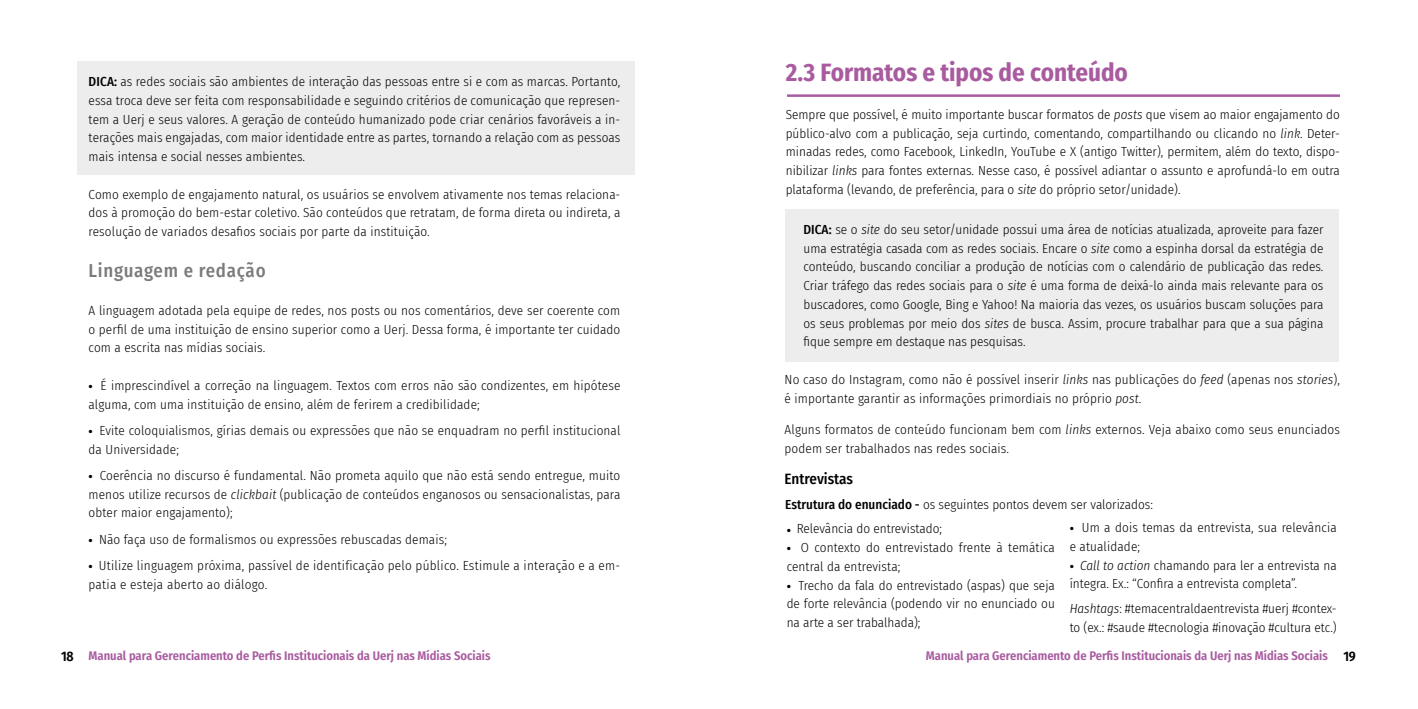
<style>
.page{position:relative;width:1418px;height:709px;background:#fff}
.page>*{position:absolute;margin:0;border:0;box-sizing:border-box;transform-origin:0 0}
.titulo_miolo{font:700 25px "Fira Sans Condensed";color:#a85b9f}
.Paragrafo_de_texto{font:500 18.75px "Fira Sans Condensed";letter-spacing:.04em;color:#7c7b7b}
.Paragrafo_de_texto-2{font:500 15px "Fira Sans Condensed";letter-spacing:-.005em;color:#000}
.Paragrafo_de_texto-3{font:300 13.12px/18.8px "Fira Sans Condensed";letter-spacing:.01em;color:#000}
.t1{font:600 12.5px "Fira Sans Condensed";color:#a85b9f}
.s1{font-weight:500}
.s2{font-style:italic}
.s3{font-size:13.75px;color:#000}
</style>
<div class="page">
<div style="left:785px;top:209px;width:553px;height:152px;background:#ededed"></div>
<hr style="left:787px;top:94px;width:552px;height:3px;background:#a85b9f">
<div style="left:77px;top:61px;width:557px;height:114px;background:#ededed"></div>
<p class="Paragrafo_de_texto-3" style="left:89px;top:72px;width:533px;text-align:justify"><span class="s1">DICA:</span> as redes sociais são ambientes de interação das pessoas entre si e com as marcas. Portanto, essa troca deve ser feita com responsabilidade e seguindo critérios de comunicação que represen&shy;tem a Uerj e seus valores. A geração de conteúdo humanizado pode criar cenários favoráveis a in&shy;terações mais engajadas, com maior identidade entre as partes, tornando a relação com as pessoas mais intensa e social nesses ambientes.</p>
<p class="Paragrafo_de_texto-3" style="left:89px;top:184px;width:533px;text-align:justify">Como exemplo de engajamento natural, os usuários se envolvem ativamente nos temas relaciona&shy;dos à promoção do bem-estar coletivo. São conteúdos que retratam, de forma direta ou indireta, a resolução de variados desafios sociais por parte da instituição.</p>
<p class="Paragrafo_de_texto" style="left:89px;top:256px;width:178px">Linguagem e redação</p>
<p class="Paragrafo_de_texto-3" style="left:89px;top:301px;width:533px;text-align:justify">A linguagem adotada pela equipe de redes, nos posts ou nos comentários, deve ser coerente com o perfil de uma instituição de ensino superior como a Uerj. Dessa forma, é importante ter cuidado com a escrita nas mídias sociais.</p>
<p class="Paragrafo_de_texto-3" style="left:89px;top:376px;width:533px"><span class="s1">•</span> É imprescindível a correção na linguagem. Textos com erros não são condizentes, em hipótese alguma, com uma instituição de ensino, além de ferirem a credibilidade;</p>
<p class="Paragrafo_de_texto-3" style="left:89px;top:421px;width:533px"><span class="s1">•</span> Evite coloquialismos, gírias demais ou expressões que não se enquadram no perfil institucional da Universidade;</p>
<p class="Paragrafo_de_texto-3" style="left:89px;top:466px;width:533px;text-align:justify"><span class="s1">•</span> Coerência no discurso é fundamental. Não prometa aquilo que não está sendo entregue, muito menos utilize recursos de <span class="s2">clickbait</span> (publicação de conteúdos enganosos ou sensacionalistas, para obter maior engajamento);</p>
<p class="Paragrafo_de_texto-3" style="left:89px;top:529px;width:360px"><span class="s1">•</span> Não faça uso de formalismos ou expressões rebuscadas demais;</p>
<p class="Paragrafo_de_texto-3" style="left:89px;top:556px;width:533px"><span class="s1">•</span> Utilize linguagem próxima, passível de identificação pelo público. Estimule a interação e a em&shy;patia e esteja aberto ao diálogo.</p>
<p class="titulo_miolo" style="left:785px;top:52px;width:344px">2.3 Formatos e tipos de conteúdo</p>
<p class="Paragrafo_de_texto-3" style="left:785px;top:105px;width:555px;text-align:justify">Sempre que possível, é muito importante buscar formatos de <span class="s2">posts</span> que visem ao maior engajamento do público-alvo com a publicação, seja curtindo, comentando, compartilhando ou clicando no <span class="s2">link</span>. Deter&shy;minadas redes, como Facebook, LinkedIn, YouTube e X (antigo Twitter), permitem, além do texto, dispo&shy;nibilizar <span class="s2">links</span> para fontes externas. Nesse caso, é possível adiantar o assunto e aprofundá-lo em outra plataforma (levando, de preferência, para o <span class="s2">site</span> do próprio setor/unidade).</p>
<p class="Paragrafo_de_texto-3" style="left:803px;top:220px;width:521px;text-align:justify"><span class="s1">DICA:</span> se o <span class="s2">site</span> do seu setor/unidade possui uma área de notícias atualizada, aproveite para fazer uma estratégia casada com as redes sociais. Encare o <span class="s2">site</span> como a espinha dorsal da estratégia de conteúdo, buscando conciliar a produção de notícias com o calendário de publicação das redes.<br>Criar tráfego das redes sociais para o <span class="s2">site</span> é uma forma de deixá-lo ainda mais relevante para os buscadores, como Google, Bing e Yahoo! Na maioria das vezes, os usuários buscam soluções para os seus problemas por meio dos <span class="s2">sites</span> de busca. Assim, procure trabalhar para que a sua página fique sempre em destaque nas pesquisas.</p>
<p class="Paragrafo_de_texto-3" style="left:784px;top:370px;width:557px">No caso do Instagram, como não é possível inserir <span class="s2">links</span> nas publicações do <span class="s2">feed</span> (apenas nos <span class="s2">stories</span>), é importante garantir as informações primordiais no próprio <span class="s2">post</span>.</p>
<p class="Paragrafo_de_texto-3" style="left:784px;top:420px;width:557px">Alguns formatos de conteúdo funcionam bem com <span class="s2">links</span> externos. Veja abaixo como seus enunciados podem ser trabalhados nas redes sociais.</p>
<p class="Paragrafo_de_texto-2" style="left:784px;top:467px;width:70px">Entrevistas</p>
<p class="Paragrafo_de_texto-3" style="left:785px;top:494px;width:369px"><span class="s1">Estrutura do enunciado -</span> os seguintes pontos devem ser valorizados:</p>
<p class="Paragrafo_de_texto-3" style="left:1069px;top:518px;width:268px"><span class="s1">•</span> Um a dois temas da entrevista, sua relevância e atualidade;</p>
<p class="Paragrafo_de_texto-3" style="left:1069px;top:555px;width:268px"><span class="s1">•</span> <span class="s2">Call to action</span> chamando para ler a entrevista na íntegra. Ex.: “Confira a entrevista completa”.</p>
<p class="Paragrafo_de_texto-3" style="left:1069px;top:599px;width:268px"><span class="s2">Hashtags</span>: #temacentraldaentrevista #uerj #contex&shy;to (ex.: #saude #tecnologia #inovação #cultura etc.)</p>
<p class="Paragrafo_de_texto-3" style="left:786px;top:519px;width:157px"><span class="s1">•</span> Relevância do entrevistado;</p>
<p class="Paragrafo_de_texto-3" style="left:786px;top:538px;width:270px"><span class="s1">•</span> O contexto do entrevistado frente à temática central da entrevista;</p>
<p class="Paragrafo_de_texto-3" style="left:786px;top:575px;width:270px;text-align:justify"><span class="s1">•</span> Trecho da fala do entrevistado (aspas) que seja de forte relevância (podendo vir no enunciado ou na arte a ser trabalhada);</p>
<p class="t1" style="left:61px;top:645px;width:431px"><span class="s3">18</span> Manual para Gerenciamento de Perfis Institucionais da Uerj nas Mídias Sociais</p>
<p class="t1" style="left:926px;top:646px;width:431px">Manual para Gerenciamento de Perfis Institucionais da Uerj nas Mídias Sociais <span class="s3">19</span></p>
</div>
